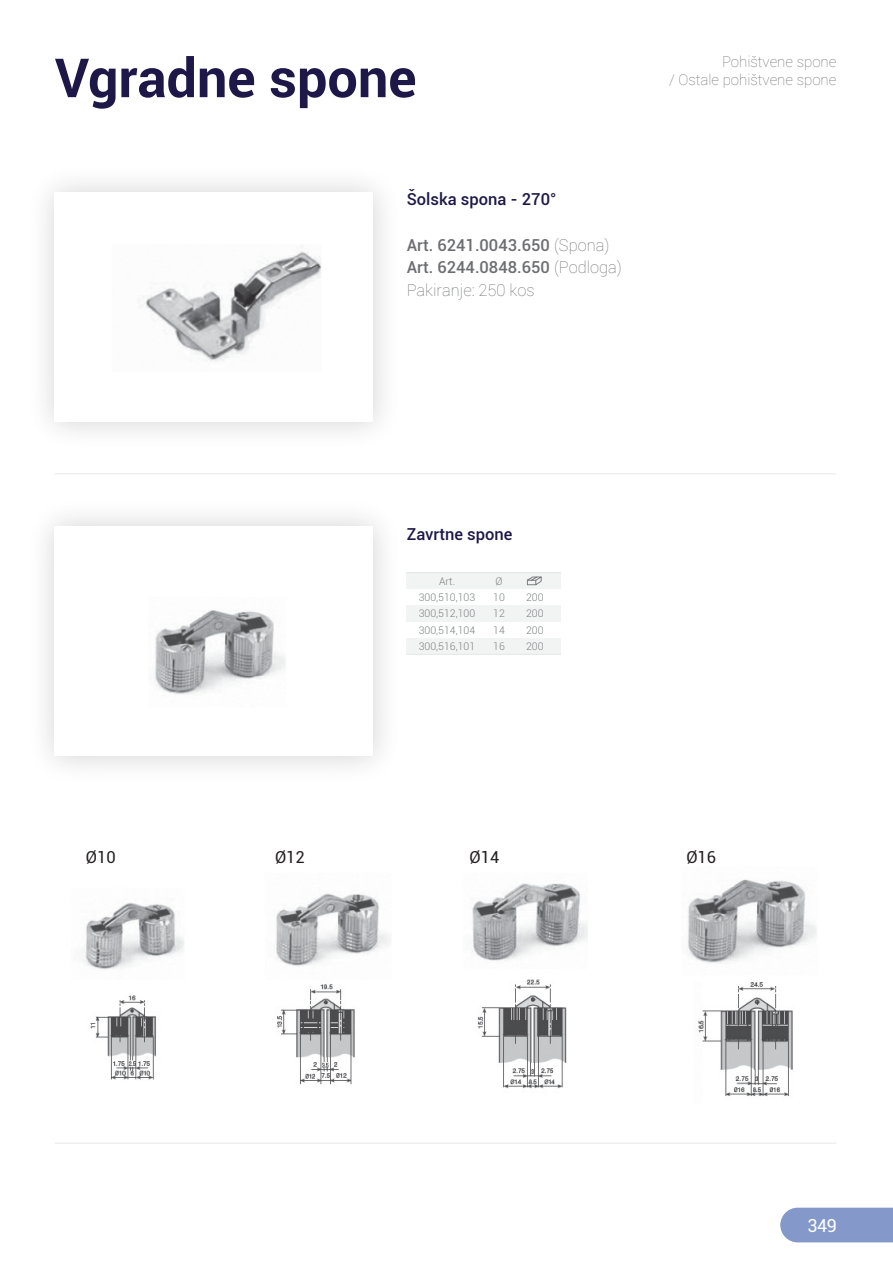
<style>
.page{position:relative;width:893px;height:1263px;background:#fff}
.page>*{position:absolute;margin:0;border:0;box-sizing:border-box;transform-origin:0 0}
.t1{font:700 54px "Roboto";color:#1d1848}
.t2{font:18px "Roboto";color:#fff}
.t3{font:500 16.5px/22.5px "Roboto";color:#6d6e71}
.t4{font:500 16.5px "Roboto";color:#1d1848}
.t5{font:16.5px "Roboto";color:#231f20}
.t6{font:100 15px/18px "Roboto";color:#6d6e71;text-align:right}
.t7{font:300 10.5px/16.4px "Roboto";color:#7c8081;text-align:center}
.s1{font-weight:100}
</style>
<div class="page">
<div style="left:780px;top:1208px;width:113px;height:34px;background:#8499c9"></div>
<hr style="left:55px;top:473px;width:781px;height:1px;background:#ebebec">
<hr style="left:55px;top:1142px;width:781px;height:2px;background:#ebebec">
<img style="left:112px;top:244px;width:210px;height:128px">
<img style="left:82px;top:879px;width:735px;height:217px">
<img style="left:148px;top:601px;width:138px;height:105px">
<div style="left:407px;top:572px;width:154px;height:17px;background:#f2f3f3"></div>
<div style="left:407px;top:605px;width:154px;height:17px;background:#f2f3f3"></div>
<div style="left:407px;top:638px;width:154px;height:16px;background:#f2f3f3"></div>
<svg style="left:527px;top:576px;width:15px;height:9px"></svg>
<hr style="left:407px;top:572px;width:154px;height:1px;background:#e6e7e8">
<hr style="left:407px;top:654px;width:154px;height:1px;background:#e6e7e8">
<h1 class="t1" style="left:55px;top:40px;width:363px">Vgradne spone</h1>
<h3 class="t6" style="left:669px;top:53px;width:169px">Pohištvene spone<br>/ Ostale pohištvene spone</h3>
<h3 class="t4" style="left:407px;top:188px;width:151px">Šolska spona - 270°</h3>
<h3 class="t3" style="left:407px;top:233px;width:217px">Art. 6241.0043.650 <span class="s1">(Spona)<br></span>Art. 6244.0848.650 <span class="s1">(Podloga)<br>Pakiranje: 250 kos</span></h3>
<h3 class="t4" style="left:407px;top:522px;width:107px">Zavrtne spone</h3>
<p class="t7" style="left:419px;top:572px;width:58px">Art.<br>300,510,103<br>300,512,100<br>300,514,104<br>300,516,101</p>
<p class="t7" style="left:493px;top:572px;width:13px;text-align:left">Ø<br>10<br>12<br>14<br>16</p>
<p class="t7" style="left:526px;top:589px;width:19px;text-align:justify">200<br>200<br>200<br>200</p>
<h3 class="t5" style="left:86px;top:845px;width:31px">Ø10</h3>
<h3 class="t5" style="left:275px;top:845px;width:31px">Ø12</h3>
<h3 class="t5" style="left:470px;top:845px;width:31px">Ø14</h3>
<h3 class="t5" style="left:686px;top:845px;width:31px">Ø16</h3>
<h2 class="t2" style="left:807px;top:1213px;width:31px">349</h2>
</div>
